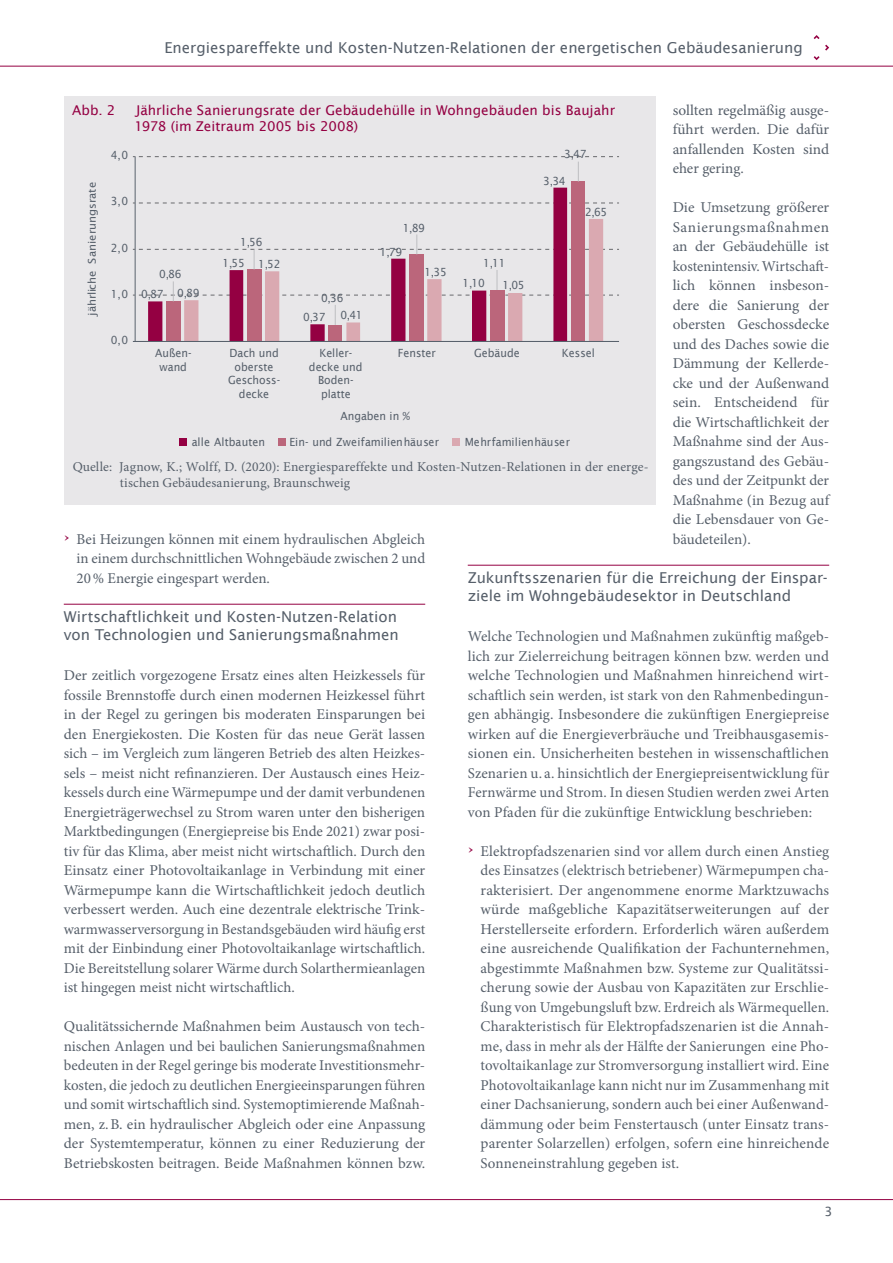
<style>
.page{position:relative;width:893px;height:1263px;background:#fff}
.page>*{position:absolute;margin:0;border:0;box-sizing:border-box;transform-origin:0 0}
.Text{font:15px/19.5px "Minion Pro";color:#565f6a;text-align:justify}
.Überschrift{font:15px/18px "Lucida Sans";color:#565f6a}
.Quelle{font:13.5px/16.5px "Minion Pro";letter-spacing:.01em;color:#565f6a}
.Beschriftung_Abbildu{font:13.5px/16.5px "Lucida Sans";letter-spacing:.005em;color:#940042}
.t1{font:12.75px "Lucida Sans";color:#565f6a}
.t2{font:11.25px/13.5px "Lucida Sans";color:#565f6a;text-align:center;scale:.95 1}
.t3{font:10.65px "Lucida Sans";letter-spacing:-.005em;color:#565f6a;scale:1.06 1}
.s1{font-size:13.5px;color:#940042}
</style>
<div class="page">
<svg style="left:814px;top:56px;width:5px;height:4px"></svg>
<svg style="left:825px;top:45px;width:4px;height:6px"></svg>
<svg style="left:814px;top:35px;width:5px;height:4px"></svg>
<hr style="left:0;top:66px;width:893px;height:1px;background:#940042">
<hr style="left:0;top:1199px;width:893px;height:1px;background:#940042">
<hr style="left:468px;top:565px;width:361px;height:1px;background:#940042">
<hr style="left:64px;top:604px;width:361px;height:1px;background:#940042">
<div style="left:64px;top:96px;width:592px;height:409px;background:#e8e7e9"></div>
<svg style="left:133px;top:203px;width:486px;height:1px"></svg>
<svg style="left:148px;top:188px;width:419px;height:153px"></svg>
<div style="left:166px;top:301px;width:14px;height:40px;background:#bb667b"></div>
<div style="left:571px;top:182px;width:14px;height:159px;background:#bb667b"></div>
<svg style="left:184px;top:219px;width:419px;height:122px"></svg>
<hr style="left:135px;top:156px;width:1px;height:186px;background:#565f6a">
<svg style="left:133px;top:234px;width:486px;height:91px"></svg>
<svg style="left:133px;top:156px;width:486px;height:26px"></svg>
<hr style="left:133px;top:341px;width:486px;height:1px;background:#565f6a">
<div style="left:179px;top:438px;width:8px;height:8px;background:#940042"></div>
<div style="left:278px;top:438px;width:7px;height:8px;background:#bb667b"></div>
<div style="left:452px;top:438px;width:7px;height:8px;background:#daa9b1"></div>
<p class="Überschrift" style="left:164px;top:39px;width:640px">Energiespareffekte und Kosten-Nutzen-Relationen der energetischen Gebäudesanierung</p>
<p class="Text" style="left:673px;top:100px;width:158px">sollten regelmäßig ausge&shy;führt werden. Die dafür anfallenden Kosten sind eher gering.</p>
<p class="Text" style="left:673px;top:198px;width:158px">Die Umsetzung größerer Sanierungsmaßnahmen an der Gebäudehülle ist kostenintensiv. Wirtschaft&shy;lich können insbeson&shy;dere die Sanierung der obersten Geschossdecke und des Daches sowie die Dämmung der Kellerde&shy;cke und der Außenwand sein. Entscheidend für die Wirtschaftlichkeit der Maßnahme sind der Aus&shy;gangszustand des Gebäu&shy;des und der Zeitpunkt der Maßnahme (in Bezug auf die Lebensdauer von Ge&shy;bäudeteilen).</p>
<p class="Überschrift" style="left:468px;top:568px;width:361px">Zukunftsszenarien für die Erreichung der Einspar&shy;ziele im Wohngebäudesektor in Deutschland</p>
<p class="Text" style="left:468px;top:627px;width:363px">Welche Technologien und Maßnahmen zukünftig maßgeb&shy;lich zur Zielerreichung beitragen können bzw. werden und welche Technologien und Maßnahmen hinreichend wirt&shy;schaftlich sein werden, ist stark von den Rahmenbedingun&shy;gen abhängig. Insbesondere die zukünftigen Energiepreise wirken auf die Energieverbräuche und Treibhausgasemis&shy;sionen ein. Unsicherheiten bestehen in wissenschaftlichen Szenarien u. a. hinsichtlich der Energiepreisentwicklung für Fernwärme und Strom. In diesen Studien werden zwei Arten von Pfaden für die zukünftige Entwicklung beschrieben:</p>
<p class="Text" style="left:480px;top:841px;width:350px;text-indent:-13px"><span class="s1">›</span> Elektropfadszenarien sind vor allem durch einen Anstieg des Einsatzes (elektrisch betriebener) Wärmepumpen cha&shy;rakterisiert. Der angenommene enorme Marktzuwachs würde maßgebliche Kapazitätserweiterungen auf der Herstellerseite erfordern. Erforderlich wären außerdem eine ausreichende Qualifikation der Fachunternehmen, abgestimmte Maßnahmen bzw. Systeme zur Qualitätssi&shy;cherung sowie der Ausbau von Kapazitäten zur Erschlie&shy;ßung von Umgebungsluft bzw. Erdreich als Wärmequellen.<br>Charakteristisch für Elektropfadszenarien ist die Annah&shy;me, dass in mehr als der Hälfte der Sanierungen eine Pho&shy;tovoltaikanlage zur Stromversorgung installiert wird. Eine Photovoltaikanlage kann nicht nur im Zusammenhang mit einer Dachsanierung, sondern auch bei einer Außenwand&shy;dämmung oder beim Fenstertausch (unter Einsatz trans&shy;parenter Solarzellen) erfolgen, sofern eine hinreichende Sonneneinstrahlung gegeben ist.</p>
<p class="Beschriftung_Abbildu" style="left:72px;top:101px;width:45px">Abb. 2</p>
<p class="Beschriftung_Abbildu" style="left:135px;top:101px;width:482px">Jährliche Sanierungsrate der Gebäudehülle in Wohngebäuden bis Baujahr<br>1978 (im Zeitraum 2005 bis 2008)</p>
<p class="t2" style="left:564px;top:147px;width:25px">3,47</p>
<p class="t2" style="left:111px;top:149px;width:20px">4,0</p>
<p class="t2" style="left:543px;top:174px;width:25px">3,34</p>
<p class="t3" style="left:86px;top:316px;width:128px;rotate:-90deg">jährliche Sanierungsrate</p>
<p class="t2" style="left:111px;top:195px;width:20px">3,0</p>
<p class="t2" style="left:585px;top:205px;width:25px">2,65</p>
<p class="t2" style="left:403px;top:221px;width:25px">1,89</p>
<p class="t2" style="left:240px;top:236px;width:25px">1,56</p>
<p class="t2" style="left:111px;top:241px;width:20px">2,0</p>
<p class="t2" style="left:380px;top:245px;width:25px">1,79</p>
<p class="t2" style="left:222px;top:256px;width:25px">1,55</p>
<p class="t2" style="left:483px;top:256px;width:25px">1,11</p>
<p class="t2" style="left:258px;top:258px;width:25px">1,52</p>
<p class="t2" style="left:424px;top:265px;width:25px">1,35</p>
<p class="t2" style="left:159px;top:267px;width:25px">0,86</p>
<p class="t2" style="left:462px;top:277px;width:25px">1,10</p>
<p class="t2" style="left:502px;top:278px;width:25px">1,05</p>
<p class="t2" style="left:177px;top:286px;width:25px">0,89</p>
<p class="t2" style="left:111px;top:287px;width:20px">1,0</p>
<p class="t2" style="left:141px;top:287px;width:25px">0,87</p>
<p class="t2" style="left:321px;top:291px;width:25px">0,36</p>
<p class="t2" style="left:340px;top:309px;width:25px">0,41</p>
<p class="t2" style="left:303px;top:311px;width:25px">0,37</p>
<p class="t2" style="left:111px;top:333px;width:20px">0,0</p>
<p class="t2" style="left:155px;top:346px;width:40px">Außen&shy;wand</p>
<p class="t2" style="left:228px;top:346px;width:56px">Dach und oberste<br>Geschoss&shy;decke</p>
<p class="t2" style="left:319px;top:346px;width:36px">Keller-</p>
<p class="t2" style="left:398px;top:346px;width:42px">Fenster</p>
<p class="t2" style="left:474px;top:346px;width:49px">Gebäude</p>
<p class="t2" style="left:562px;top:346px;width:36px">Kessel</p>
<p class="t2" style="left:309px;top:360px;width:58px">decke und<br>Boden&shy;platte</p>
<p class="t2" style="left:340px;top:410px;width:75px">Angaben in %</p>
<p class="t2" style="left:192px;top:435px;width:79px">alle Altbauten</p>
<p class="t2" style="left:289px;top:435px;width:159px">Ein- und Zweifamilienhäuser</p>
<p class="t2" style="left:465px;top:435px;width:113px">Mehrfamilienhäuser</p>
<p class="Quelle" style="left:120px;top:458px;width:530px;text-indent:-47px">Quelle: Jagnow, K.; Wolff, D. (2020): Energiespareffekte und Kosten-Nutzen-Relationen in der energe&shy;tischen Gebäudesanierung, Braunschweig</p>
<p class="Text" style="left:77px;top:529px;width:350px;text-indent:-13px"><span class="s1">›</span> Bei Heizungen können mit einem hydraulischen Abgleich in einem durchschnittlichen Wohngebäude zwischen 2 und 20% Energie eingespart werden.</p>
<p class="Überschrift" style="left:64px;top:607px;width:337px">Wirtschaftlichkeit und Kosten-Nutzen-Relation von Technologien und Sanierungsmaßnahmen</p>
<p class="Text" style="left:64px;top:666px;width:363px">Der zeitlich vorgezogene Ersatz eines alten Heizkessels für fossile Brennstoffe durch einen modernen Heizkessel führt in der Regel zu geringen bis moderaten Einsparungen bei den Energiekosten. Die Kosten für das neue Gerät lassen sich – im Vergleich zum längeren Betrieb des alten Heizkes&shy;sels – meist nicht refinanzieren. Der Austausch eines Heiz&shy;kessels durch eine Wärmepumpe und der damit verbundenen Energieträgerwechsel zu Strom waren unter den bisherigen Marktbedingungen (Energiepreise bis Ende 2021) zwar posi&shy;tiv für das Klima, aber meist nicht wirtschaftlich. Durch den Einsatz einer Photovoltaikanlage in Verbindung mit einer Wärmepumpe kann die Wirtschaftlichkeit jedoch deutlich verbessert werden. Auch eine dezentrale elektrische Trink&shy;warmwasserversorgung in Bestandsgebäuden wird häufig erst mit der Einbindung einer Photovoltaikanlage wirtschaftlich.<br>Die Bereitstellung solarer Wärme durch Solarthermieanlagen ist hingegen meist nicht wirtschaftlich.</p>
<p class="Text" style="left:64px;top:1017px;width:363px">Qualitätssichernde Maßnahmen beim Austausch von tech&shy;nischen Anlagen und bei baulichen Sanierungsmaßnahmen bedeuten in der Regel geringe bis moderate Investitionsmehr&shy;kosten, die jedoch zu deutlichen Energieeinsparungen führen und somit wirtschaftlich sind. Systemoptimierende Maßnah&shy;men, z.B. ein hydraulischer Abgleich oder eine Anpassung der Systemtemperatur, können zu einer Reduzierung der Betriebskosten beitragen. Beide Maßnahmen können bzw.</p>
<p class="t1" style="left:824px;top:1205px;width:10px">3</p>
</div>
